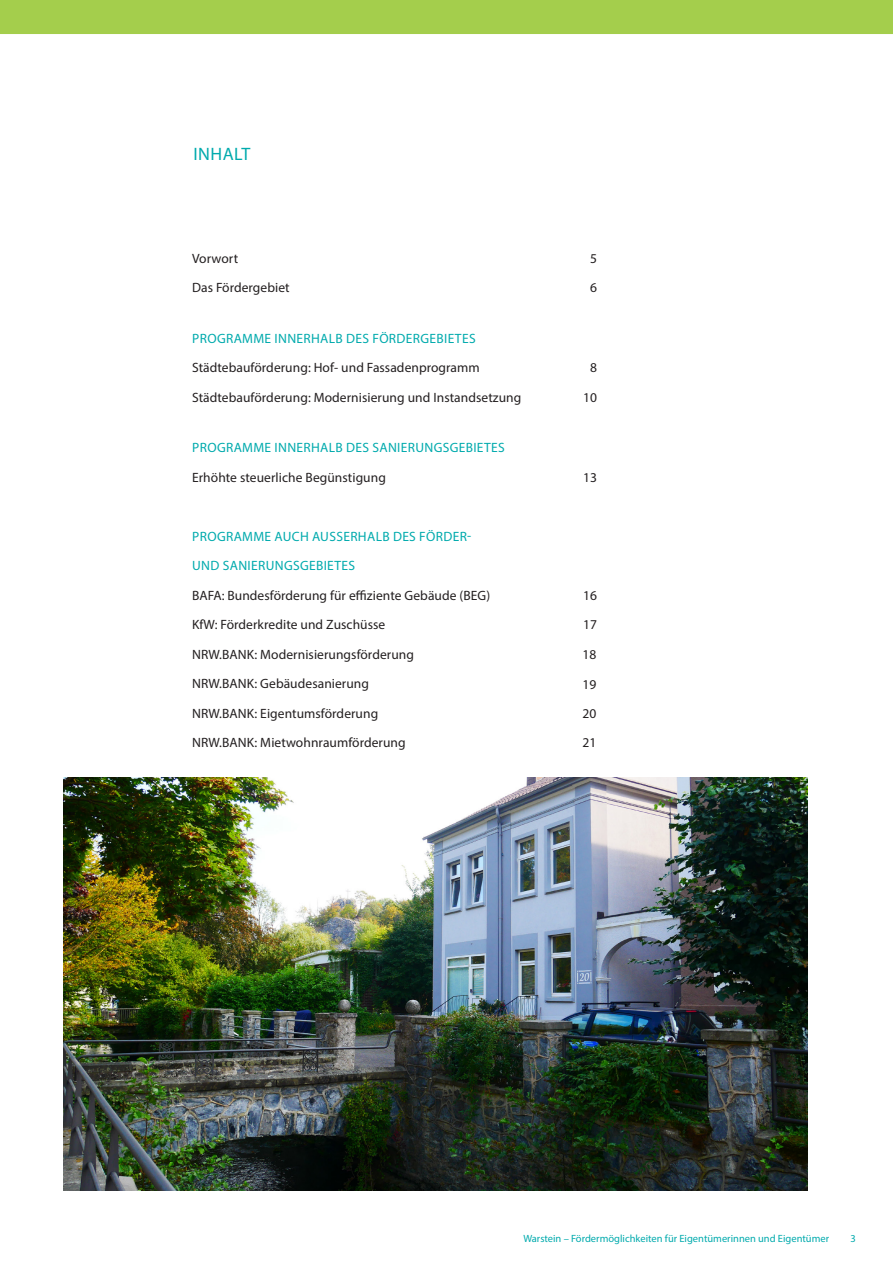
<style>
.page{position:relative;width:893px;height:1263px;background:#fff}
.page>*{position:absolute;margin:0;border:0;box-sizing:border-box;transform-origin:0 0}
.Headline_mit_Linie{font:18px "Myriad Pro";letter-spacing:.025em;color:#00aaad}
.Fließtext{font:13.5px "Myriad Pro";letter-spacing:.005em;color:#231f20}
.Fließtext-2{font:13.5px "Myriad Pro";letter-spacing:.025em;color:#00aaad}
.Headline_mit_Linie-2{font:13.5px "Myriad Pro";letter-spacing:.005em;color:#231f20}
.t1{font:10.5px "Myriad Pro";color:#00aaad}
</style>
<div class="page">
<img style="left:64px;top:778px;width:744px;height:413px">
<div style="left:0;top:0;width:893px;height:34px;background:#a4ce4c"></div>
<p class="Headline_mit_Linie" style="left:193px;top:143px;width:59px">INHALT</p>
<p class="Fließtext" style="left:192px;top:250px;width:48px">Vorwort</p>
<p class="Fließtext" style="left:590px;top:250px;width:8px">5</p>
<p class="Fließtext" style="left:192px;top:279px;width:99px">Das Fördergebiet</p>
<p class="Fließtext" style="left:590px;top:279px;width:8px">6</p>
<p class="Fließtext-2" style="left:192px;top:330px;width:285px">PROGRAMME INNERHALB DES FÖRDERGEBIETES</p>
<p class="Fließtext" style="left:192px;top:359px;width:289px">Städtebauförderung: Hof- und Fassadenprogramm</p>
<p class="Fließtext" style="left:590px;top:359px;width:8px">8</p>
<p class="Fließtext" style="left:192px;top:389px;width:331px">Städtebauförderung: Modernisierung und Instandsetzung</p>
<p class="Fließtext" style="left:583px;top:389px;width:15px">10</p>
<p class="Fließtext-2" style="left:192px;top:439px;width:314px">PROGRAMME INNERHALB DES SANIERUNGSGEBIETES</p>
<p class="Fließtext" style="left:192px;top:469px;width:195px">Erhöhte steuerliche Begünstigung</p>
<p class="Fließtext" style="left:583px;top:469px;width:15px">13</p>
<p class="Fließtext-2" style="left:192px;top:528px;width:281px">PROGRAMME AUCH AUSSERHALB DES FÖRDER-</p>
<p class="Fließtext-2" style="left:192px;top:557px;width:164px">UND SANIERUNGSGEBIETES</p>
<p class="Fließtext" style="left:192px;top:587px;width:300px">BAFA: Bundesförderung für effiziente Gebäude (BEG)</p>
<p class="Fließtext" style="left:583px;top:587px;width:15px">16</p>
<p class="Fließtext" style="left:192px;top:616px;width:195px">KfW: Förderkredite und Zuschüsse</p>
<p class="Fließtext" style="left:583px;top:616px;width:15px">17</p>
<p class="Fließtext" style="left:192px;top:646px;width:223px">NRW.BANK: Modernisierungsförderung</p>
<p class="Fließtext" style="left:192px;top:675px;width:178px">NRW.BANK: Gebäudesanierung</p>
<p class="Fließtext" style="left:192px;top:705px;width:188px">NRW.BANK: Eigentumsförderung</p>
<p class="Fließtext" style="left:192px;top:734px;width:215px">NRW.BANK: Mietwohnraumförderung</p>
<p class="Headline_mit_Linie-2" style="left:583px;top:646px;width:15px">18</p>
<p class="Headline_mit_Linie-2" style="left:583px;top:676px;width:15px">19</p>
<p class="Headline_mit_Linie-2" style="left:583px;top:705px;width:15px">20</p>
<p class="Headline_mit_Linie-2" style="left:583px;top:734px;width:15px">21</p>
<p class="t1" style="left:523px;top:1232px;width:307px">Warstein – Fördermöglichkeiten für Eigentümerinnen und Eigentümer</p>
<p class="t1" style="left:850px;top:1232px;width:7px">3</p>
</div>
